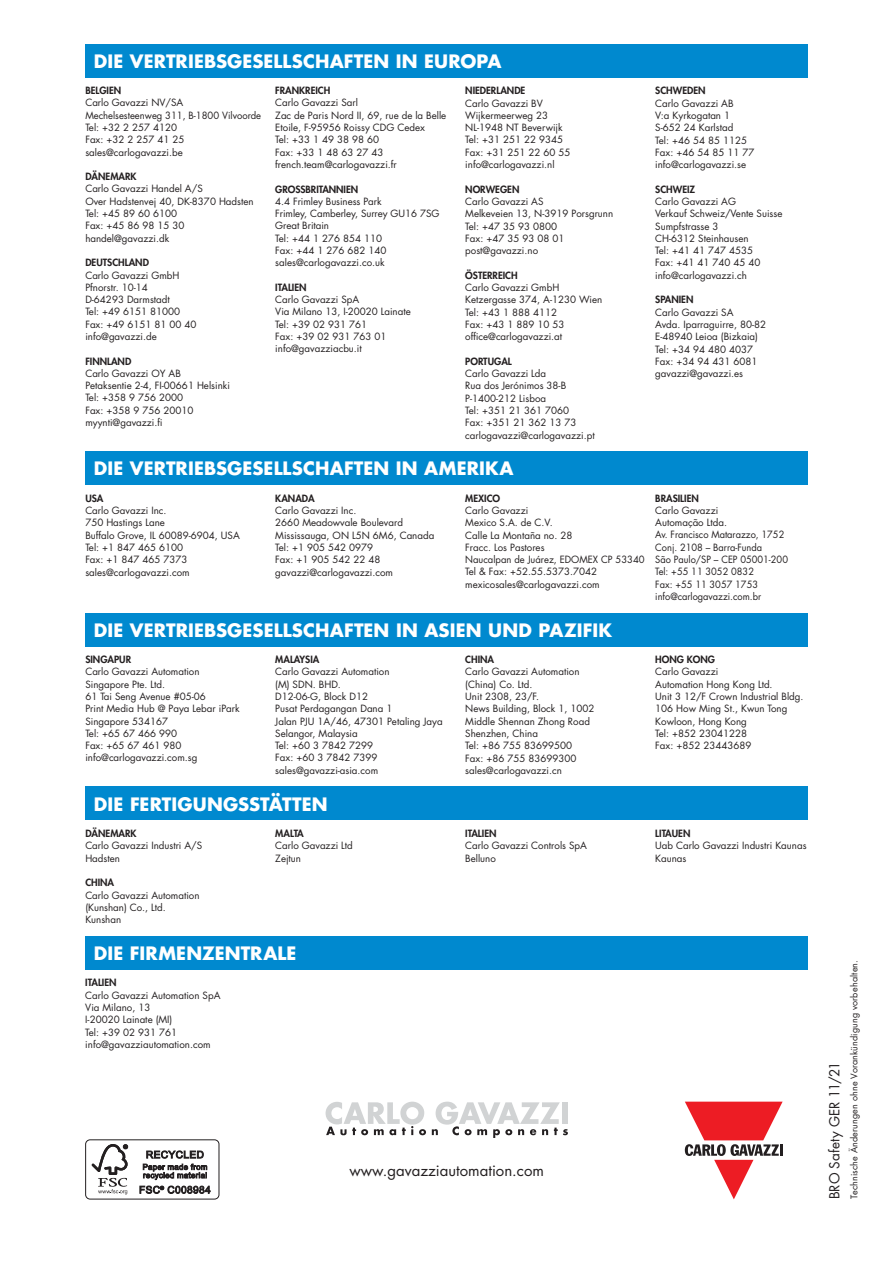
<style>
.page{position:relative;width:893px;height:1263px;background:#fff}
.page>*{position:absolute;margin:0;border:0;box-sizing:border-box;transform-origin:0 0}
.t1{font:700 18px "Futura Std";letter-spacing:.01em;color:#fff}
.t2{font:15px "Futura Std";color:#231f20}
.t3{font:13.5px "Futura Std";letter-spacing:.005em;color:#231f20}
.t4{font:9.75px/12.3px "Futura Std";color:#231f20}
.t5{font:800 9.75px "Futura Std";color:#231f20}
.t6{font:9px "Futura Std";letter-spacing:.02em;color:#231f20}
</style>
<div class="page">
<svg style="left:325px;top:1102px;width:101px;height:33px"></svg>
<svg style="left:432px;top:1102px;width:136px;height:36px"></svg>
<svg style="left:684px;top:1102px;width:98px;height:97px"></svg>
<div style="left:85px;top:1140px;width:134px;height:59px;border:1px solid #231f20;border-radius:4px"></div>
<svg style="left:92px;top:1144px;width:36px;height:50px"></svg>
<svg style="left:143px;top:1151px;width:64px;height:29px"></svg>
<svg style="left:140px;top:1186px;width:70px;height:8px"></svg>
<div style="left:85px;top:936px;width:723px;height:34px;background:#0089cf"></div>
<div style="left:85px;top:786px;width:723px;height:34px;background:#0089cf"></div>
<div style="left:85px;top:613px;width:723px;height:34px;background:#0089cf"></div>
<div style="left:85px;top:451px;width:723px;height:34px;background:#0089cf"></div>
<div style="left:85px;top:44px;width:723px;height:34px;background:#0089cf"></div>
<h1 class="t1" style="left:94px;top:53px;width:409px">DIE VERTRIEBSGESELLSCHAFTEN IN EUROPA</h1>
<p class="t5" style="left:85px;top:85px;width:37px">BELGIEN</p>
<p class="t4" style="left:85px;top:97px;width:177px">Carlo Gavazzi NV/SA<br>Mechelsesteenweg 311, B-1800 Vilvoorde<br>Tel: +32 2 257 4120<br>Fax: +32 2 257 41 25 sales@carlogavazzi.be</p>
<p class="t5" style="left:85px;top:171px;width:53px">DÄNEMARK</p>
<p class="t4" style="left:85px;top:183px;width:170px">Carlo Gavazzi Handel A/S<br>Over Hadstenvej 40, DK-8370 Hadsten<br>Tel: +45 89 60 6100<br>Fax: +45 86 98 15 30 handel@gavazzi.dk</p>
<p class="t5" style="left:85px;top:257px;width:65px">DEUTSCHLAND</p>
<p class="t4" style="left:85px;top:269px;width:113px">Carlo Gavazzi GmbH<br>Pfnorstr. 10-14<br>D-64293 Darmstadt<br>Tel: +49 6151 81000<br>Fax: +49 6151 81 00 40 info@gavazzi.de</p>
<p class="t5" style="left:85px;top:356px;width:47px">FINNLAND</p>
<p class="t4" style="left:85px;top:368px;width:146px">Carlo Gavazzi OY AB<br>Petaksentie 2-4, FI-00661 Helsinki<br>Tel: +358 9 756 2000<br>Fax: +358 9 756 20010 myynti@gavazzi.fi</p>
<p class="t5" style="left:275px;top:85px;width:57px">FRANKREICH</p>
<p class="t4" style="left:275px;top:97px;width:172px">Carlo Gavazzi Sarl<br>Zac de Paris Nord II, 69, rue de la Belle<br>Etoile, F-95956 Roissy CDG Cedex<br>Tel: +33 1 49 38 98 60<br>Fax: +33 1 48 63 27 43 french.team@carlogavazzi.fr</p>
<p class="t5" style="left:275px;top:183px;width:84px">GROSSBRITANNIEN</p>
<p class="t4" style="left:275px;top:196px;width:166px">4.4 Frimley Business Park<br>Frimley, Camberley, Surrey GU16 7SG<br>Great Britain<br>Tel: +44 1 276 854 110<br>Fax: +44 1 276 682 140 sales@carlogavazzi.co.uk</p>
<p class="t5" style="left:275px;top:282px;width:33px">ITALIEN</p>
<p class="t4" style="left:275px;top:294px;width:137px">Carlo Gavazzi SpA<br>Via Milano 13, I-20020 Lainate<br>Tel: +39 02 931 761<br>Fax: +39 02 931 763 01 info@gavazziacbu.it</p>
<p class="t5" style="left:465px;top:85px;width:62px">NIEDERLANDE</p>
<p class="t4" style="left:465px;top:97px;width:107px">Carlo Gavazzi BV<br>Wijkermeerweg 23<br>NL-1948 NT Beverwijk<br>Tel: +31 251 22 9345<br>Fax: +31 251 22 60 55 info@carlogavazzi.nl</p>
<p class="t5" style="left:465px;top:184px;width:56px">NORWEGEN</p>
<p class="t4" style="left:465px;top:196px;width:149px">Carlo Gavazzi AS<br>Melkeveien 13, N-3919 Porsgrunn<br>Tel: +47 35 93 0800<br>Fax: +47 35 93 08 01 post@gavazzi.no</p>
<p class="t5" style="left:465px;top:270px;width:54px">ÖSTERREICH</p>
<p class="t4" style="left:465px;top:282px;width:138px">Carlo Gavazzi GmbH<br>Ketzergasse 374, A-1230 Wien<br>Tel: +43 1 888 4112<br>Fax: +43 1 889 10 53 office@carlogavazzi.at</p>
<p class="t5" style="left:465px;top:356px;width:48px">PORTUGAL</p>
<p class="t4" style="left:465px;top:368px;width:131px">Carlo Gavazzi Lda<br>Rua dos Jerónimos 38-B<br>P-1400-212 Lisboa<br>Tel: +351 21 361 7060<br>Fax: +351 21 362 13 73 carlogavazzi@carlogavazzi.pt</p>
<h1 class="t1" style="left:94px;top:460px;width:421px">DIE VERTRIEBSGESELLSCHAFTEN IN AMERIKA</h1>
<p class="t5" style="left:85px;top:493px;width:20px">USA</p>
<p class="t4" style="left:85px;top:505px;width:156px">Carlo Gavazzi Inc.<br>750 Hastings Lane<br>Buffalo Grove, IL 60089-6904, USA<br>Tel: +1 847 465 6100<br>Fax: +1 847 465 7373 sales@carlogavazzi.com</p>
<p class="t5" style="left:275px;top:493px;width:41px">KANADA</p>
<p class="t4" style="left:275px;top:505px;width:160px">Carlo Gavazzi Inc.<br>2660 Meadowvale Boulevard<br>Mississauga, ON L5N 6M6, Canada<br>Tel: +1 905 542 0979<br>Fax: +1 905 542 22 48 gavazzi@carlogavazzi.com</p>
<p class="t5" style="left:465px;top:493px;width:36px">MEXICO</p>
<p class="t4" style="left:465px;top:505px;width:181px">Carlo Gavazzi<br>Mexico S.A. de C.V.<br>Calle La Montaña no. 28<br>Fracc. Los Pastores<br>Naucalpan de Juárez, EDOMEX CP 53340<br>Tel &amp; Fax: +52.55.5373.7042 mexicosales@carlogavazzi.com</p>
<h1 class="t1" style="left:94px;top:622px;width:519px">DIE VERTRIEBSGESELLSCHAFTEN IN ASIEN UND PAZIFIK</h1>
<p class="t5" style="left:85px;top:654px;width:47px">SINGAPUR</p>
<p class="t4" style="left:85px;top:666px;width:156px">Carlo Gavazzi Automation<br>Singapore Pte. Ltd.<br>61 Tai Seng Avenue #05-06<br>Print Media Hub @ Paya Lebar iPark<br>Singapore 534167<br>Tel: +65 67 466 990<br>Fax: +65 67 461 980 info@carlogavazzi.com.sg</p>
<p class="t5" style="left:275px;top:654px;width:46px">MALAYSIA</p>
<p class="t4" style="left:275px;top:666px;width:169px">Carlo Gavazzi Automation<br>(M) SDN. BHD.<br>D12-06-G, Block D12<br>Pusat Perdagangan Dana 1<br>Jalan PJU 1A/46, 47301 Petaling Jaya<br>Selangor, Malaysia<br>Tel: +60 3 7842 7299<br>Fax: +60 3 7842 7399 sales@gavazzi-asia.com</p>
<h1 class="t1" style="left:94px;top:796px;width:235px">DIE FERTIGUNGSSTÄTTEN</h1>
<p class="t5" style="left:85px;top:828px;width:53px">DÄNEMARK</p>
<p class="t4" style="left:85px;top:840px;width:118px">Carlo Gavazzi Industri A/S<br>Hadsten</p>
<p class="t5" style="left:85px;top:877px;width:30px">CHINA</p>
<p class="t4" style="left:85px;top:889px;width:116px">Carlo Gavazzi Automation (Kunshan) Co., Ltd.<br>Kunshan</p>
<p class="t5" style="left:275px;top:828px;width:30px">MALTA</p>
<p class="t4" style="left:275px;top:840px;width:79px">Carlo Gavazzi Ltd<br>Zejtun</p>
<h1 class="t1" style="left:94px;top:945px;width:204px">DIE FIRMENZENTRALE</h1>
<p class="t5" style="left:85px;top:977px;width:33px">ITALIEN</p>
<p class="t4" style="left:85px;top:990px;width:137px">Carlo Gavazzi Automation SpA<br>Via Milano, 13<br>I-20020 Lainate (MI)<br>Tel: +39 02 931 761 info@gavazziautomation.com</p>
<p class="t5" style="left:465px;top:654px;width:30px">CHINA</p>
<p class="t4" style="left:465px;top:666px;width:131px">Carlo Gavazzi Automation (China) Co. Ltd.<br>Unit 2308, 23/F.<br>News Building, Block 1, 1002<br>Middle Shennan Zhong Road<br>Shenzhen, China<br>Tel: +86 755 83699500<br>Fax: +86 755 83699300 sales@carlogavazzi.cn</p>
<p class="t5" style="left:465px;top:828px;width:33px">ITALIEN</p>
<p class="t4" style="left:465px;top:840px;width:123px">Carlo Gavazzi Controls SpA<br>Belluno</p>
<p class="t5" style="left:655px;top:85px;width:52px">SCHWEDEN</p>
<p class="t4" style="left:655px;top:98px;width:101px">Carlo Gavazzi AB<br>V:a Kyrkogatan 1<br>S-652 24 Karlstad<br>Tel: +46 54 85 1125<br>Fax: +46 54 85 11 77 info@carlogavazzi.se</p>
<p class="t5" style="left:655px;top:184px;width:41px">SCHWEIZ</p>
<p class="t4" style="left:655px;top:196px;width:129px">Carlo Gavazzi AG<br>Verkauf Schweiz/Vente Suisse<br>Sumpfstrasse 3<br>CH-6312 Steinhausen<br>Tel: +41 41 747 4535<br>Fax: +41 41 740 45 40 info@carlogavazzi.ch</p>
<p class="t5" style="left:655px;top:294px;width:40px">SPANIEN</p>
<p class="t4" style="left:655px;top:307px;width:112px">Carlo Gavazzi SA<br>Avda. Iparraguirre, 80-82<br>E-48940 Leioa (Bizkaia)<br>Tel: +34 94 480 4037<br>Fax: +34 94 431 6081 gavazzi@gavazzi.es</p>
<p class="t5" style="left:655px;top:492px;width:45px">BRASILIEN</p>
<p class="t4" style="left:655px;top:505px;width:134px">Carlo Gavazzi<br>Automação Ltda.<br>Av. Francisco Matarazzo, 1752<br>Conj. 2108 – Barra-Funda<br>São Paulo/SP – CEP 05001-200<br>Tel: +55 11 3052 0832<br>Fax: +55 11 3057 1753 info@carlogavazzi.com.br</p>
<p class="t5" style="left:655px;top:654px;width:61px">HONG KONG</p>
<p class="t4" style="left:655px;top:666px;width:150px">Carlo Gavazzi<br>Automation Hong Kong Ltd.<br>Unit 3 12/F Crown Industrial Bldg.<br>106 How Ming St., Kwun Tong<br>Kowloon, Hong Kong<br>Tel: +852 23041228<br>Fax: +852 23443689</p>
<p class="t5" style="left:655px;top:828px;width:37px">LITAUEN</p>
<p class="t4" style="left:655px;top:840px;width:153px">Uab Carlo Gavazzi Industri Kaunas<br>Kaunas</p>
<h2 class="t2" style="left:349px;top:1163px;width:196px">www.gavazziautomation.com</h2>
<p class="t6" style="left:850px;top:1199px;width:241px;rotate:-90deg">Technische Änderungen ohne Vorankündigung vorbehalten.</p>
<h3 class="t3" style="left:828px;top:1199px;width:139px;rotate:-90deg">BRO Safety GER 11/21</h3>
</div>
